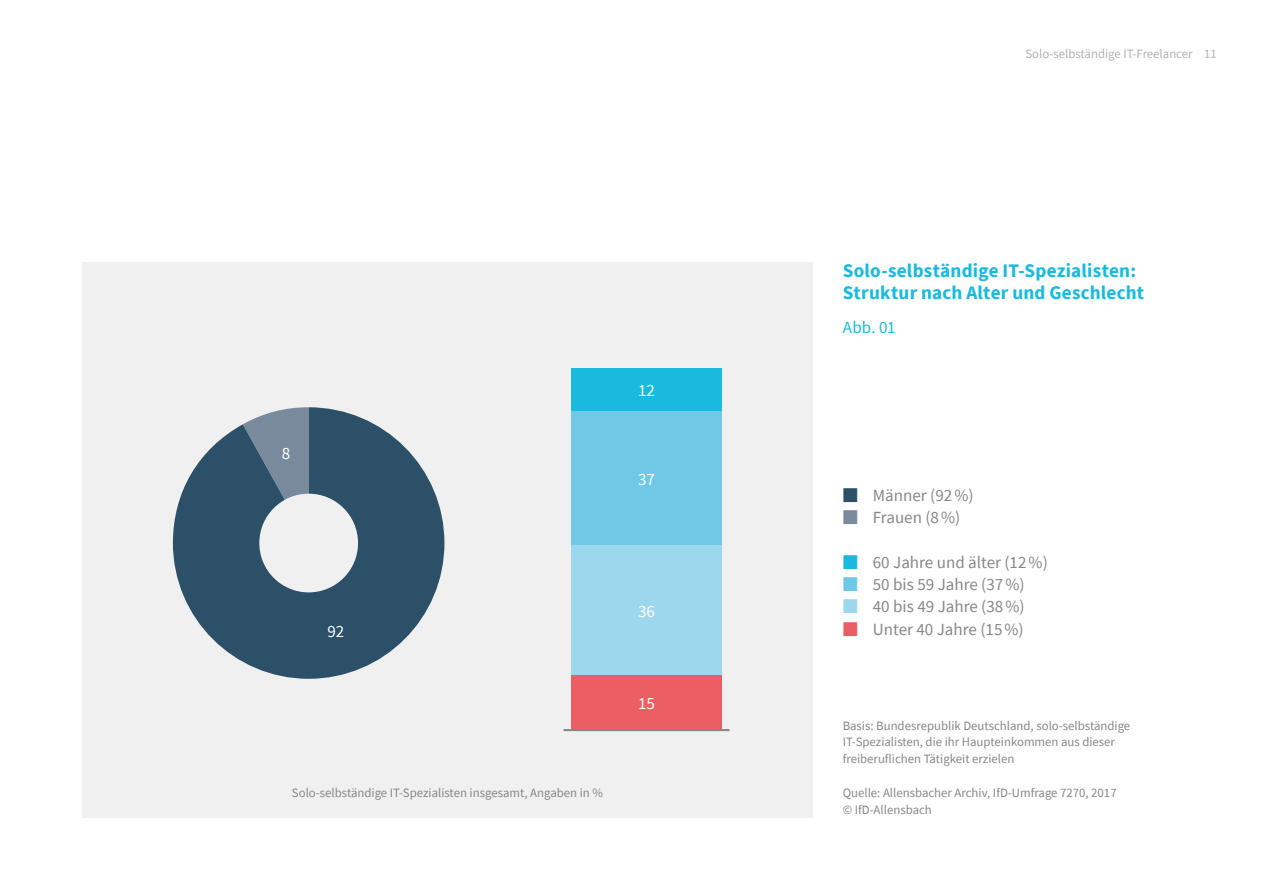
<style>
.page{position:relative;width:1263px;height:893px;background:#fff}
.page>*{position:absolute;margin:0;border:0;box-sizing:border-box;transform-origin:0 0}
.t1{font:700 19.2px/22.4px "Source Sans Pro";letter-spacing:.01em;color:#19bade}
.t2{font:17.1px "Source Sans Pro";color:#878786}
.t3{font:17.1px "Source Sans Pro";color:#fff}
.t4{font:17.1px "Source Sans Pro";color:#19bade}
.t5{font:12.75px/16.8px "Source Sans Pro";color:#878786}
.t6{font:12.75px "Source Sans Pro";color:#b1b2b3}
.s1{color:#2d5069}
.s2{color:#798a9d}
.s3{color:#19bade}
.s4{color:#6ec8e6}
.s5{color:#9cd7ed}
.s6{color:#eb5e64}
</style>
<div class="page">
<div style="left:82px;top:262px;width:730px;height:555px;background:#f0f0f0"></div>
<div style="left:571px;top:368px;width:151px;height:43px;background:#19bade"></div>
<div style="left:571px;top:411px;width:151px;height:134px;background:#6ec8e6"></div>
<div style="left:571px;top:545px;width:151px;height:131px;background:#9cd7ed"></div>
<div style="left:571px;top:676px;width:151px;height:54px;background:#eb5e64"></div>
<svg style="left:173px;top:407px;width:271px;height:272px;fill:#2d5069"></svg>
<div style="left:259px;top:494px;width:99px;height:98px;background:#f0f0f0;border-radius:50%"></div>
<hr style="left:564px;top:729px;width:165px;height:2px;background:#878786">
<h2 class="t3" style="left:282px;top:442px;width:10px">8</h2>
<h2 class="t3" style="left:638px;top:380px;width:18px">12</h2>
<h2 class="t3" style="left:638px;top:468px;width:18px">37</h2>
<h2 class="t3" style="left:327px;top:621px;width:18px">92</h2>
<p class="t5" style="left:292px;top:784px;width:313px">Solo-selbständige IT-Spezialisten insgesamt, Angaben in %</p>
<h2 class="t3" style="left:638px;top:600px;width:18px">36</h2>
<h2 class="t3" style="left:638px;top:693px;width:18px">15</h2>
<p class="t6" style="left:1025px;top:46px;width:193px">Solo-selbständige IT-Freelancer 11</p>
<h1 class="t1" style="left:843px;top:259px;width:303px">Solo-selbständige IT-Spezialisten:<br>Struktur nach Alter und Geschlecht</h1>
<h2 class="t4" style="left:843px;top:316px;width:55px">Abb. 01</h2>
<h2 class="t2" style="left:843px;top:484px;width:132px"><span class="s1">■</span> Männer (92 %)</h2>
<h2 class="t2" style="left:843px;top:506px;width:119px"><span class="s2">■</span> Frauen (8 %)</h2>
<h2 class="t2" style="left:843px;top:551px;width:207px"><span class="s3">■</span> 60 Jahre und älter (12 %)</h2>
<h2 class="t2" style="left:843px;top:573px;width:183px"><span class="s4">■</span> 50 bis 59 Jahre (37 %)</h2>
<h2 class="t2" style="left:843px;top:596px;width:183px"><span class="s5">■</span> 40 bis 49 Jahre (38 %)</h2>
<h2 class="t2" style="left:843px;top:618px;width:183px"><span class="s6">■</span> Unter 40 Jahre (15 %)</h2>
<p class="t5" style="left:843px;top:717px;width:289px">Basis: Bundesrepublik Deutschland, solo-selbständige<br>IT-Spezialisten, die ihr Haupteinkommen aus dieser freiberuflichen Tätigkeit erzielen</p>
<p class="t5" style="left:843px;top:784px;width:275px">Quelle: Allensbacher Archiv, IfD-Umfrage 7270, 2017 © IfD-Allensbach</p>
</div>
